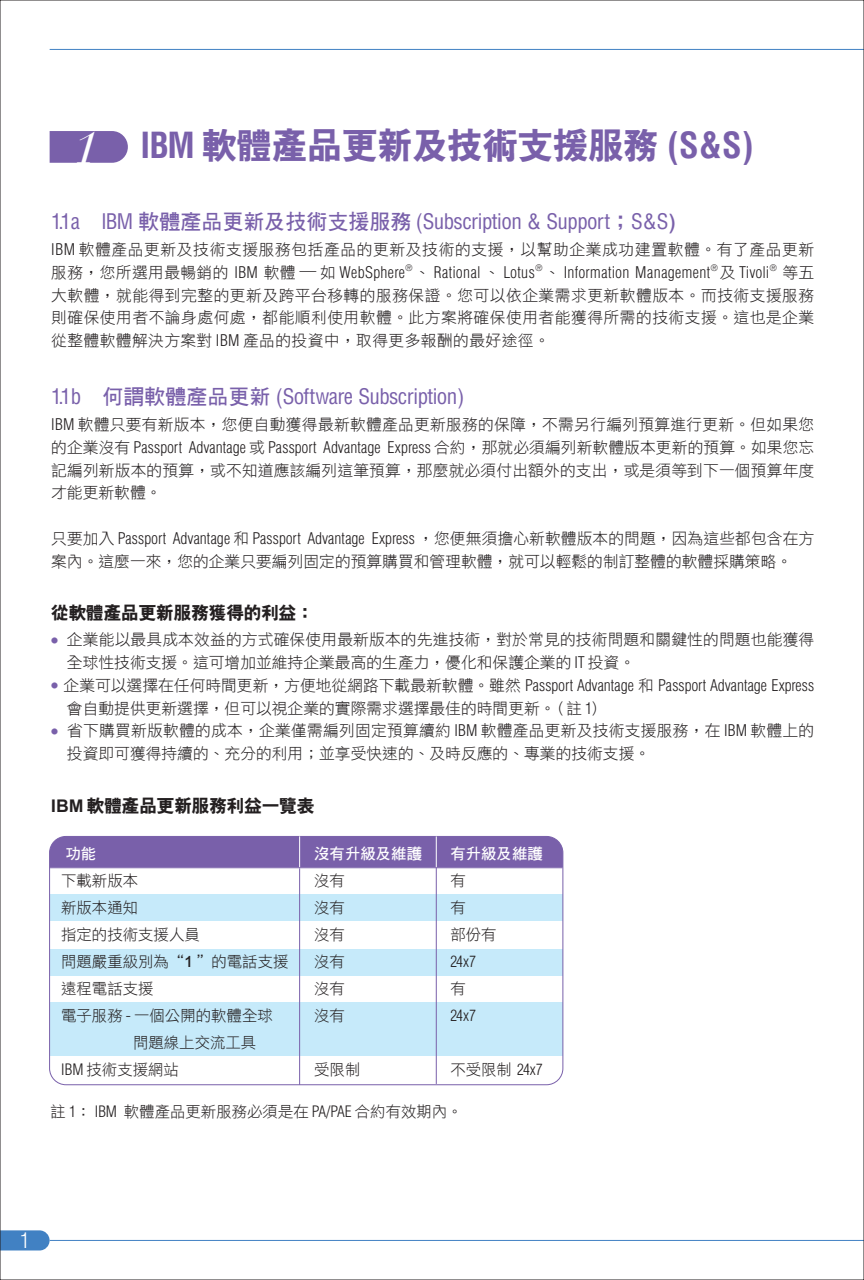
<style>
.page{position:relative;width:864px;height:1280px;background:#fff}
.page>*{position:absolute;margin:0;border:0;box-sizing:border-box;transform-origin:0 0}
.t1{font:italic 43.4px "Bauer Bodoni";color:#fff}
.t2{font:35.18px "DF Hei X Bold B5";color:#7960aa}
.t3{font:condensed 21px "IBM Helv";letter-spacing:-.025em;color:#7960aa}
.t4{font:300 condensed 21px "IBM Helv";color:#fff}
.t5{font:17.5px "DF Hei X Bold B5";color:#231f20}
.t6{font:15.75px/22.8px "DF Hei Light B5";letter-spacing:.01em;color:#231f20}
.t7{font:300 condensed 15.75px "IBM Helv";letter-spacing:.005em;color:#231f20}
.t8{font:300 condensed 15.75px "IBM Helv";letter-spacing:.025em;color:#231f20}
.t9{font:15.75px "DF Hei Light B5";letter-spacing:.04em;color:#231f20}
.t10{font:15.4px/26.9px "DF Hei Light B5";color:#231f20}
.t11{font:15.4px "DF Hei Bold B5";color:#fff}
.t12{font:300 condensed 15.4px "IBM Helv";color:#231f20}
.s1{font-family:"IBM Helv";font-weight:700;font-stretch:condensed}
.s2{font-family:"DF Hei Bold B5";font-stretch:normal}
.s3{font-family:"IBM Helv";font-weight:300;font-stretch:condensed}
.s4{font-family:"DF Hei Light B5";font-weight:400;font-stretch:normal}
.s5{font-family:"DF Hei Bold B5"}
</style>
<div class="page">
<div style="left:50px;top:836px;width:512px;height:31px;background:#7960aa"></div>
<div style="left:50px;top:894px;width:512px;height:26px;background:#c6eafa"></div>
<div style="left:50px;top:949px;width:512px;height:26px;background:#c6eafa"></div>
<div style="left:50px;top:1002px;width:512px;height:54px;background:#c6eafa"></div>
<div style="left:49px;top:836px;width:514px;height:249px;border:1px solid #7960aa;border-radius:16px"></div>
<hr style="left:299px;top:868px;width:1px;height:217px;background:#7960aa">
<hr style="left:435px;top:867px;width:1px;height:217px;background:#7960aa">
<hr style="left:299px;top:836px;width:1px;height:31px;background:#fff">
<hr style="left:435px;top:836px;width:1px;height:31px;background:#fff">
<hr style="left:50px;top:1240px;width:813px;height:1px;background:#4181c3">
<hr style="left:50px;top:49px;width:813px;height:1px;background:#4181c3">
<svg style="left:2px;top:1230px;width:48px;height:20px"></svg>
<svg style="left:50px;top:131px;width:78px;height:32px;background:#8068ae"></svg>
<h1 class="t1" style="left:74px;top:121px;width:26px">1</h1>
<h2 class="t2" style="left:140px;top:128px;width:614px"><span class="s1">IBM</span> 軟體產品更新及技術支援服務 <span class="s1">(S&amp;S)</span></h2>
<h3 class="t3" style="left:51px;top:208px;width:625px">1.1a IBM <span class="s2">軟體產品更新及技術支援服務</span> (Subscription &amp; Support<span class="s2">；</span>S&amp;S<span class="s2">)</span></h3>
<p class="t9" style="left:51px;top:242px;width:764px"><span class="s3">IBM</span> 軟體產品更新及技術支援服務包括產品的更新及技術的支援，以幫助企業成功建置軟體。有了產品更新</p>
<p class="t8" style="left:51px;top:263px;width:764px"><span class="s4">服務，您所選用最暢銷的</span> IBM <span class="s4">軟體－如</span> WebSphere<sup>®</sup> <span class="s4">、</span> Rational <span class="s4">、</span> Lotus<sup>®</sup> <span class="s4">、</span> Information Management<sup>®</sup> <span class="s4">及</span> Tivoli<sup>®</sup> <span class="s4">等五</span></p>
<p class="t6" style="left:51px;top:284px;width:764px;text-align:justify">大軟體，就能得到完整的更新及跨平台移轉的服務保證。您可以依企業需求更新軟體版本。而技術支援服務則確保使用者不論身處何處，都能順利使用軟體。此方案將確保使用者能獲得所需的技術支援。這也是企業從整體軟體解決方案對 <span class="s3">IBM</span> 產品的投資中，取得更多報酬的最好途徑。</p>
<h3 class="t3" style="left:51px;top:383px;width:414px">1.1b <span class="s2">何謂軟體產品更新</span> (Software Subscription)</h3>
<p class="t6" style="left:51px;top:413px;width:764px"><span class="s3">IBM</span> 軟體只要有新版本，您便自動獲得最新軟體產品更新服務的保障，不需另行編列預算進行更新。但如果您</p>
<p class="t7" style="left:51px;top:438px;width:764px"><span class="s4">的企業沒有</span> Passport Advantage <span class="s4">或</span> Passport Advantage Express <span class="s4">合約，那就必須編列新軟體版本更新的預算。如果您忘</span></p>
<p class="t6" style="left:51px;top:459px;width:764px">記編列新版本的預算，或不知道應該編列這筆預算，那麼就必須付出額外的支出，或是須等到下一個預算年度才能更新軟體。</p>
<p class="t7" style="left:51px;top:529px;width:764px"><span class="s4">只要加入</span> Passport Advantage <span class="s4">和</span> Passport Advantage Express <span class="s4">，您便無須擔心新軟體版本的問題，因為這些都包含在方</span></p>
<p class="t6" style="left:51px;top:550px;width:742px">案內。這麼一來，您的企業只要編列固定的預算購買和管理軟體，就可以輕鬆的制訂整體的軟體採購策略。</p>
<p class="t5" style="left:51px;top:604px;width:264px">從軟體產品更新服務獲得的利益：</p>
<p class="t6" style="left:67px;top:628px;width:748px;text-indent:-16px"><sup>●</sup> 企業能以最具成本效益的方式確保使用最新版本的先進技術，對於常見的技術問題和關鍵性的問題也能獲得全球性技術支援。這可增加並維持企業最高的生產力，優化和保護企業的 <span class="s3">IT</span> 投資。</p>
<p class="t7" style="left:51px;top:676px;width:764px"><sup>●</sup> <span class="s4">企業可以選擇在任何時間更新，方便地從網路下載最新軟體。雖然</span> Passport Advantage <span class="s4">和</span> Passport Advantage Express</p>
<p class="t6" style="left:67px;top:697px;width:531px">會自動提供更新選擇，但可以視企業的實際需求選擇最佳的時間更新。 ( 註 <span class="s3">1</span>)</p>
<p class="t6" style="left:67px;top:719px;width:748px;text-indent:-16px"><sup>●</sup> 省下購買新版軟體的成本，企業僅需編列固定預算續約 <span class="s3">IBM</span> 軟體產品更新及技術支援服務，在 <span class="s3">IBM</span> 軟體上的投資即可獲得持續的、充分的利用；並享受快速的、及時反應的、專業的技術支援。</p>
<p class="t5" style="left:51px;top:797px;width:265px">IBM 軟體產品更新服務利益一覽表</p>
<p class="t11" style="left:65px;top:846px;width:32px">功能</p>
<p class="t11" style="left:314px;top:846px;width:109px">沒有升級及維護</p>
<p class="t11" style="left:450px;top:846px;width:94px">有升級及維護</p>
<p class="t10" style="left:61px;top:867px;width:78px">下載新版本</p>
<p class="t10" style="left:314px;top:867px;width:32px">沒有</p>
<p class="t10" style="left:450px;top:867px;width:17px">有</p>
<p class="t10" style="left:61px;top:894px;width:78px">新版本通知</p>
<p class="t10" style="left:314px;top:894px;width:32px">沒有</p>
<p class="t10" style="left:450px;top:894px;width:17px">有</p>
<p class="t10" style="left:61px;top:921px;width:140px">指定的技術支援人員</p>
<p class="t10" style="left:314px;top:921px;width:32px">沒有</p>
<p class="t10" style="left:450px;top:921px;width:48px">部份有</p>
<p class="t10" style="left:61px;top:948px;width:229px">問題嚴重級別為“<span class="s5">1</span> ”的電話支援</p>
<p class="t10" style="left:314px;top:948px;width:32px">沒有</p>
<p class="t12" style="left:450px;top:952px;width:27px">24x7</p>
<p class="t10" style="left:61px;top:975px;width:94px">遠程電話支援</p>
<p class="t10" style="left:314px;top:975px;width:32px">沒有</p>
<p class="t10" style="left:450px;top:975px;width:17px">有</p>
<p class="t10" style="left:61px;top:1002px;width:213px">電子服務 <span class="s3">-</span> 一個公開的軟體全球</p>
<p class="t10" style="left:314px;top:1002px;width:32px">沒有</p>
<p class="t12" style="left:450px;top:1006px;width:27px">24x7</p>
<p class="t10" style="left:61px;top:1029px;width:196px;text-indent:72px">問題線上交流工具<br><span class="s3">IBM</span> 技術支援網站</p>
<p class="t10" style="left:314px;top:1056px;width:48px">受限制</p>
<p class="t10" style="left:450px;top:1056px;width:94px">不受限制 <span class="s3">24x7</span></p>
<p class="t10" style="left:50px;top:1098px;width:413px">註 <span class="s3">1</span>： <span class="s3">IBM</span> 軟體產品更新服務必須是在 <span class="s3">PA/PAE</span> 合約有效期內。</p>
<h3 class="t4" style="left:20px;top:1228px;width:11px">1</h3>
</div>
